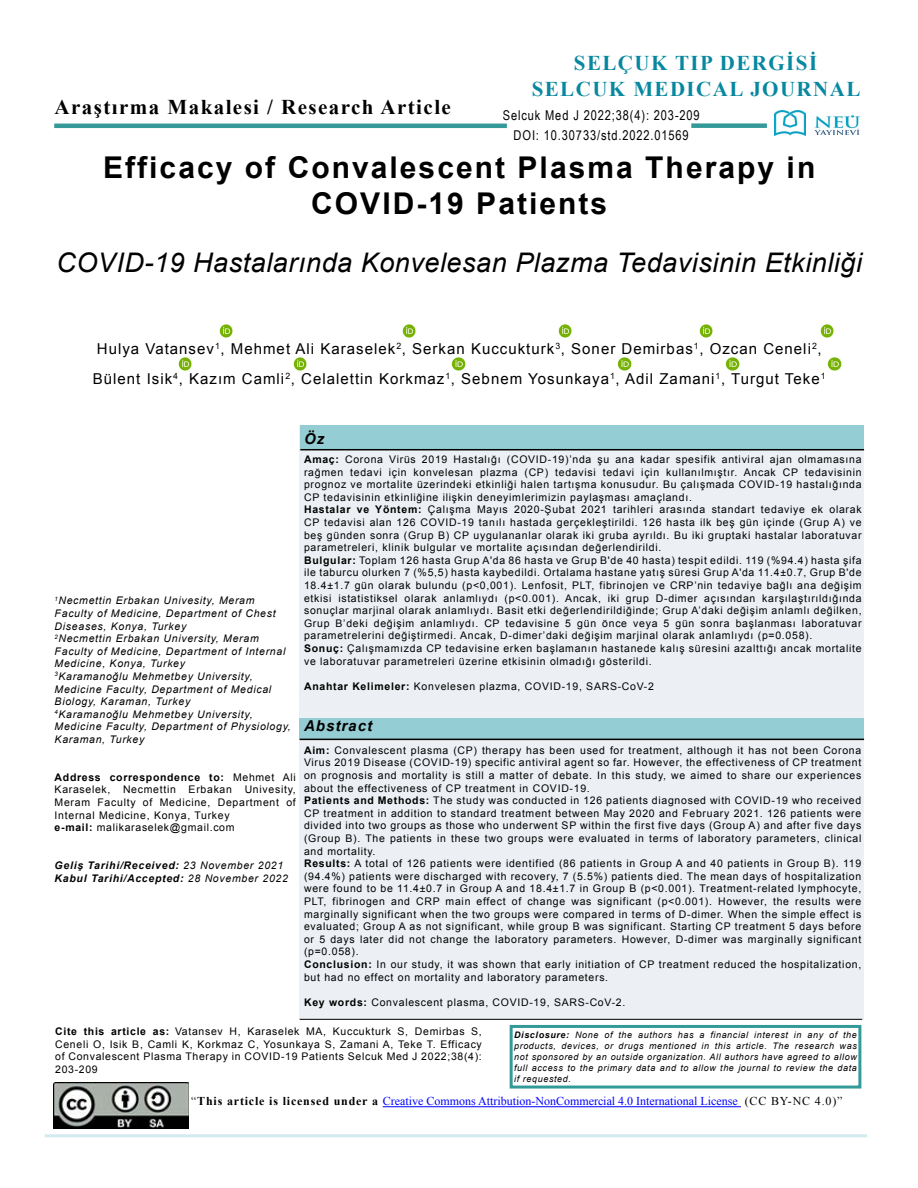
<style>
.page{position:relative;width:918px;height:1188px;background:#fff}
.page>*{position:absolute;margin:0;border:0;box-sizing:border-box;transform-origin:0 0}
.t1{font:700 30px/36px "Arial";letter-spacing:.07em;color:#000;text-align:center}
.t2{font:italic 27px "Arial";letter-spacing:.02em;color:#000}
.t3{font:700 21px/25.2px "Times New Roman";letter-spacing:.07em;color:#0788a0;text-align:center}
.t4{font:700 21px "Times New Roman";letter-spacing:.07em;color:#000}
.t5{font:15px/30px "Arial";letter-spacing:.07em;color:#000}
.t6{font:italic 700 15px "Arial";letter-spacing:.07em;color:#000}
.t7{font:13.5px "Arial Narrow";letter-spacing:.065em;color:#000}
.t8{font:12px "Times New Roman";color:#00f}
.t9{font:10.5px/12.6px "Arial";letter-spacing:.07em;color:#000}
.t10{font:italic 10.5px/12.6px "Arial";letter-spacing:.07em;color:#000}
.t11{font:italic 700 10.5px/12.6px "Arial";letter-spacing:.07em;color:#000}
.t12{font:italic 9px/10.8px "Arial";letter-spacing:.07em;color:#000;text-align:justify}
.s1{font-weight:700}
.s2{font-weight:400}
.s3{color:#000}
.s4{font-weight:700;color:#000}
</style>
<div class="page">
<div style="left:300px;top:426px;width:564px;height:594px;background:#ecf0f4"></div>
<div style="left:300px;top:426px;width:564px;height:24px;background:#94cdd3"></div>
<hr style="left:300px;top:1019px;width:562px;height:1px;background:#000">
<hr style="left:300px;top:449px;width:564px;height:1px;background:#000">
<div style="left:300px;top:718px;width:564px;height:22px;background:#94cdd3"></div>
<hr style="left:300px;top:739px;width:564px;height:1px;background:#000">
<div style="left:510px;top:1025px;width:351px;height:64px;border:3px solid #399"></div>
<hr style="left:45px;top:1134px;width:822px;height:3px;background:#d2eaf0">
<img style="left:54px;top:1082px;width:135px;height:47px">
<hr style="left:383px;top:1106px;width:358px;height:1px;background:#00f">
<img style="left:775px;top:110px;width:30px;height:26px">
<img style="left:814px;top:115px;width:47px;height:19px">
<hr style="left:54px;top:124px;width:453px;height:4px;background:#399">
<div style="left:691px;top:123px;width:76px;height:5px;background:#399"></div>
<img style="left:699px;top:324px;width:14px;height:14px">
<img style="left:219px;top:324px;width:14px;height:14px">
<img style="left:402px;top:324px;width:14px;height:14px">
<img style="left:558px;top:324px;width:14px;height:14px">
<img style="left:820px;top:324px;width:14px;height:14px">
<img style="left:178px;top:357px;width:14px;height:14px">
<img style="left:293px;top:357px;width:14px;height:14px">
<img style="left:452px;top:357px;width:14px;height:14px">
<img style="left:617px;top:357px;width:15px;height:14px">
<img style="left:726px;top:357px;width:14px;height:14px">
<img style="left:828px;top:357px;width:14px;height:14px">
<h3 class="t4" style="left:55px;top:92px;width:398px">Araştırma Makalesi / Research Article</h3>
<h3 class="t3" style="left:532px;top:50px;width:330px">SELÇUK TIP DERGİSİ<br>SELCUK MEDICAL JOURNAL</h3>
<p class="t7" style="left:514px;top:125px;width:177px">DOI: 10.30733/std.2022.01569</p>
<p class="t7" style="left:503px;top:105px;width:199px">Selcuk Med J 2022;38(4): 203-209</p>
<h1 class="t1" style="left:103px;top:150px;width:714px">Efficacy of Convalescent Plasma Therapy in<br>COVID-19 Patients</h1>
<h2 class="t2" style="left:56px;top:245px;width:807px">COVID-19 Hastalarında Konvelesan Plazma Tedavisinin Etkinliği</h2>
<h3 class="t5" style="left:93px;top:333px;width:734px">Hulya Vatansev<sup>1</sup>, Mehmet Ali Karaselek<sup>2</sup>, Serkan Kuccukturk<sup>3</sup>, Soner Demirbas<sup>1</sup>, Ozcan Ceneli<sup>2</sup>,<br>Bülent Isik<sup>4</sup>, Kazım Camli<sup>2</sup>, Celalettin Korkmaz<sup>1</sup>, Sebnem Yosunkaya<sup>1</sup>, Adil Zamani<sup>1</sup>, Turgut Teke<sup>1</sup></h3>
<h3 class="t6" style="left:304px;top:429px;width:22px">Öz</h3>
<p class="t9" style="left:304px;top:453px;width:559px"><span class="s1">Amaç:</span> Corona Virüs 2019 Hastalığı (COVID-19)’nda şu ana kadar spesifik antiviral ajan olmamasına rağmen tedavi için konvelesan plazma (CP) tedavisi tedavi için kullanılmıştır. Ancak CP tedavisinin prognoz ve mortalite üzerindeki etkinliği halen tartışma konusudur. Bu çalışmada COVID-19 hastalığında CP tedavisinin etkinliğine ilişkin deneyimlerimizin paylaşması amaçlandı.<br><span class="s1">Hastalar ve Yöntem:</span> Çalışma Mayıs 2020-Şubat 2021 tarihleri arasında standart tedaviye ek olarak CP tedavisi alan 126 COVID-19 tanılı hastada gerçekleştirildi. 126 hasta ilk beş gün içinde (Grup A) ve beş günden sonra (Grup B) CP uygulananlar olarak iki gruba ayrıldı. Bu iki gruptaki hastalar laboratuvar parametreleri, klinik bulgular ve mortalite açısından değerlendirildi.<br><span class="s1">Bulgular:</span> Toplam 126 hasta Grup A'da 86 hasta ve Grup B'de 40 hasta) tespit edildi. 119 (%94.4) hasta şifa ile taburcu olurken 7 (%5,5) hasta kaybedildi. Ortalama hastane yatış süresi Grup A'da 11.4±0.7, Grup B'de 18.4±1.7 gün olarak bulundu (p&lt;0,001). Lenfosit, PLT, fibrinojen ve CRP’nin tedaviye bağlı ana değişim etkisi istatistiksel olarak anlamlıydı (p&lt;0.001). Ancak, iki grup D-dimer açısından karşılaştırıldığında sonuçlar marjinal olarak anlamlıydı. Basit etki değerlendirildiğinde; Grup A’daki değişim anlamlı değilken, Grup B’deki değişim anlamlıydı. CP tedavisine 5 gün önce veya 5 gün sonra başlanması laboratuvar parametrelerini değiştirmedi. Ancak, D-dimer’daki değişim marjinal olarak anlamlıydı (p=0.058).<br><span class="s1">Sonuç:</span> Çalışmamızda CP tedavisine erken başlamanın hastanede kalış süresini azalttığı ancak mortalite ve laboratuvar parametreleri üzerine etkisinin olmadığı gösterildi.</p>
<p class="t9" style="left:304px;top:680px;width:351px"><span class="s1">Anahtar Kelimeler:</span> Konvelesen plazma, COVID-19, SARS-CoV-2</p>
<p class="t10" style="left:55px;top:595px;width:238px"><sup>1</sup>Necmettin Erbakan Univesity, Meram Faculty of Medicine, Department of Chest Diseases, Konya, Turkey<br><sup>2</sup>Necmettin Erbakan University, Meram Faculty of Medicine, Department of Internal Medicine, Konya, Turkey<br><sup>3</sup>Karamanoğlu Mehmetbey University, Medicine Faculty, Department of Medical Biology, Karaman, Turkey<br><sup>4</sup>Karamanoğlu Mehmetbey University, Medicine Faculty, Department of Physiology, Karaman, Turkey</p>
<p class="t9" style="left:55px;top:771px;width:243px"><span class="s1">Address correspondence to:</span> Mehmet Ali Karaselek, Necmettin Erbakan Univesity, Meram Faculty of Medicine, Department of Internal Medicine, Konya, Turkey<br><span class="s1">e-mail:</span> malikaraselek@gmail.com</p>
<p class="t11" style="left:55px;top:859px;width:235px">Geliş Tarihi/Received: <span class="s2">23 November 2021<br></span>Kabul Tarihi/Accepted: <span class="s2">28 November 2022</span></p>
<h3 class="t6" style="left:304px;top:715px;width:69px">Abstract</h3>
<p class="t9" style="left:304px;top:744px;width:559px"><span class="s1">Aim:</span> Convalescent plasma (CP) therapy has been used for treatment, although it has not been Corona Virus 2019 Disease (COVID-19) specific antiviral agent so far. However, the effectiveness of CP treatment on prognosis and mortality is still a matter of debate. In this study, we aimed to share our experiences about the effectiveness of CP treatment in COVID-19.<br><span class="s1">Patients and Methods:</span> The study was conducted in 126 patients diagnosed with COVID-19 who received CP treatment in addition to standard treatment between May 2020 and February 2021. 126 patients were divided into two groups as those who underwent SP within the first five days (Group A) and after five days (Group B). The patients in these two groups were evaluated in terms of laboratory parameters, clinical and mortality.<br><span class="s1">Results:</span> A total of 126 patients were identified (86 patients in Group A and 40 patients in Group B). 119 (94.4%) patients were discharged with recovery, 7 (5.5%) patients died. The mean days of hospitalization were found to be 11.4±0.7 in Group A and 18.4±1.7 in Group B (p&lt;0.001). Treatment-related lymphocyte, PLT, fibrinogen and CRP main effect of change was significant (p&lt;0.001). However, the results were marginally significant when the two groups were compared in terms of D-dimer. When the simple effect is evaluated; Group A as not significant, while group B was significant. Starting CP treatment 5 days before or 5 days later did not change the laboratory parameters. However, D-dimer was marginally significant (p=0.058).<br><span class="s1">Conclusion:</span> In our study, it was shown that early initiation of CP treatment reduced the hospitalization, but had no effect on mortality and laboratory parameters.</p>
<p class="t9" style="left:304px;top:996px;width:323px"><span class="s1">Key words:</span> Convalescent plasma, COVID-19, SARS-CoV-2.</p>
<p class="t9" style="left:55px;top:1025px;width:428px;text-align:justify"><span class="s1">Cite this article as:</span> Vatansev H, Karaselek MA, Kuccukturk S, Demirbas S, Ceneli O, Isik B, Camli K, Korkmaz C, Yosunkaya S, Zamani A, Teke T. Efficacy of Convalescent Plasma Therapy in COVID-19 Patients Selcuk Med J 2022;38(4):<br>203-209</p>
<p class="t12" style="left:514px;top:1030px;width:344px"><span class="s1">Disclosure:</span> None of the authors has a financial interest in any of the products, devices, or drugs mentioned in this article. The research was not sponsored by an outside organization. All authors have agreed to allow full access to the primary data and to allow the journal to review the data if requested.</p>
<p class="t8" style="left:191px;top:1093px;width:653px"><span class="s3">“</span><span class="s4">This article is licensed under a</span> Creative Commons Attribution-NonCommercial 4.0 International License <span class="s3">(CC BY-NC 4.0)”</span></p>
</div>
